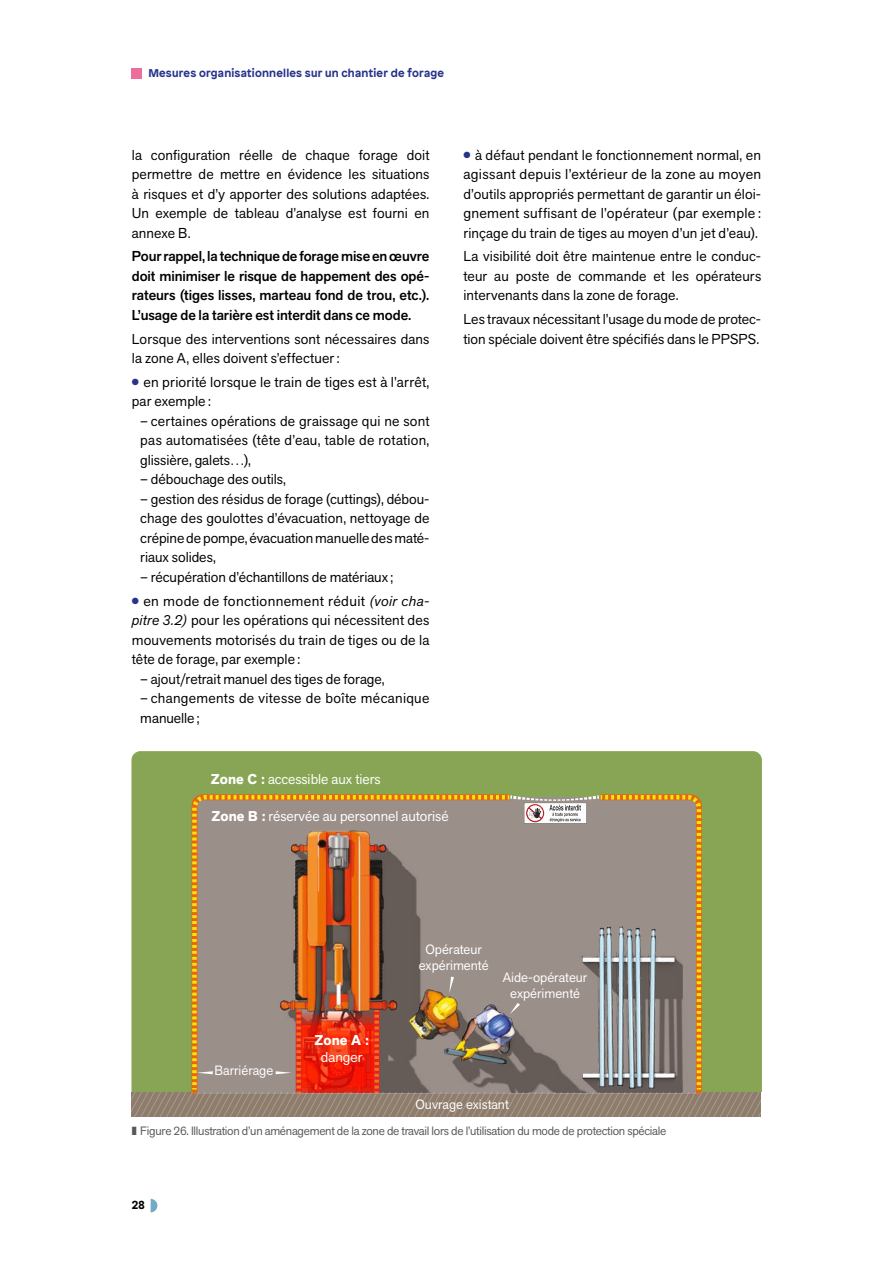
<style>
.page{position:relative;width:893px;height:1263px;background:#fff}
.page>*{position:absolute;margin:0;border:0;box-sizing:border-box;transform-origin:0 0}
.t1{font:14.25px/19.5px "Akzid Grtsk Next";letter-spacing:.005em;color:#000;text-align:justify}
.t2{font:500 14.25px/19.5px "Akzid Grtsk Next";letter-spacing:-.005em;color:#000;text-align:justify}
.t3{font:14.1px "Akzid Grtsk Next";color:#fff}
.t4{font:700 14.1px "Akzid Grtsk Next";color:#fff}
.t5{font:13.35px/16px "Akzid Grtsk Next";color:#fff;text-align:center}
.t6{font:12px "Akzid Grtsk Next";letter-spacing:-.02em;color:#575756}
.t7{font:700 11.7px "Patron";color:#000}
.t8{font:700 11.25px "Patron";letter-spacing:.02em;color:#28348b}
.s1{color:#28348b}
.s2{font-style:italic}
.s3{font-weight:700}
</style>
<div class="page">
<svg style="left:151px;top:1199px;width:6px;height:13px"></svg>
<div style="left:132px;top:68px;width:10px;height:11px;background:#ed6e9c"></div>
<div style="left:132px;top:751px;width:629px;height:366px;background:#87a554"></div>
<svg style="left:132px;top:791px;width:629px;height:325px;background:#98876d"></svg>
<p class="t8" style="left:148px;top:64px;width:297px">Mesures organisationnelles sur un chantier de forage</p>
<p class="t1" style="left:132px;top:145px;width:299px">la configuration réelle de chaque forage doit permettre de mettre en évidence les situations à risques et d’y apporter des solutions adaptées.<br>Un exemple de tableau d’analyse est fourni en annexe B.</p>
<p class="t2" style="left:132px;top:247px;width:299px">Pour rappel, la technique de forage mise en œuvre doit minimiser le risque de happement des opé&shy;rateurs (tiges lisses, marteau fond de trou, etc.).<br>L’usage de la tarière est interdit dans ce mode.</p>
<p class="t1" style="left:132px;top:329px;width:299px">Lorsque des interventions sont nécessaires dans la zone A, elles doivent s’effectuer:</p>
<p class="t1" style="left:132px;top:372px;width:299px"><span class="s1">●</span> en priorité lorsque le train de tiges est à l’arrêt, par exemple:</p>
<p class="t1" style="left:140px;top:411px;width:291px">– certaines opérations de graissage qui ne sont pas automatisées (tête d’eau, table de rotation, glissière, galets…),</p>
<p class="t1" style="left:140px;top:469px;width:147px">– débouchage des outils,</p>
<p class="t1" style="left:140px;top:489px;width:291px">– gestion des résidus de forage (cuttings), débou&shy;chage des goulottes d’évacuation, nettoyage de crépine de pompe, évacuation manuelle des maté&shy;riaux solides,</p>
<p class="t1" style="left:140px;top:567px;width:254px">– récupération d’échantillons de matériaux;</p>
<p class="t1" style="left:132px;top:591px;width:299px"><span class="s1">●</span> en mode de fonctionnement réduit <span class="s2">(voir cha&shy;pitre 3.2)</span> pour les opérations qui nécessitent des mouvements motorisés du train de tiges ou de la tête de forage, par exemple:</p>
<p class="t1" style="left:140px;top:669px;width:246px">– ajout/retrait manuel des tiges de forage,</p>
<p class="t1" style="left:140px;top:688px;width:291px">– changements de vitesse de boîte mécanique manuelle;</p>
<p class="t1" style="left:463px;top:145px;width:299px"><span class="s1">●</span> à défaut pendant le fonctionnement normal, en agissant depuis l’extérieur de la zone au moyen d’outils appropriés permettant de garantir un éloi&shy;gnement suffisant de l’opérateur (par exemple : rinçage du train de tiges au moyen d’un jet d’eau).</p>
<p class="t1" style="left:463px;top:246px;width:299px">La visibilité doit être maintenue entre le conduc&shy;teur au poste de commande et les opérateurs intervenants dans la zone de forage.</p>
<p class="t1" style="left:463px;top:309px;width:299px">Les travaux nécessitant l’usage du mode de protec&shy;tion spéciale doivent être spécifiés dans le PPSPS.</p>
<p class="t3" style="left:211px;top:769px;width:171px"><span class="s3">Zone C :</span> accessible aux tiers</p>
<p class="t3" style="left:212px;top:807px;width:238px"><span class="s3">Zone B :</span> réservée au personnel autorisé</p>
<p class="t5" style="left:215px;top:1062px;width:60px">Barriérage</p>
<p class="t4" style="left:315px;top:1031px;width:56px">Zone A :</p>
<p class="t3" style="left:321px;top:1048px;width:43px">danger</p>
<p class="t5" style="left:419px;top:941px;width:71px">Opérateur expérimenté</p>
<p class="t5" style="left:503px;top:969px;width:86px">Aide-opérateur expérimenté</p>
<p class="t5" style="left:415px;top:1096px;width:95px">Ouvrage existant</p>
<p class="t6" style="left:132px;top:1123px;width:536px">❚ Figure 26. Illustration d’un aménagement de la zone de travail lors de l’utilisation du mode de protection spéciale</p>
<p class="t7" style="left:132px;top:1196px;width:15px">28</p>
</div>
